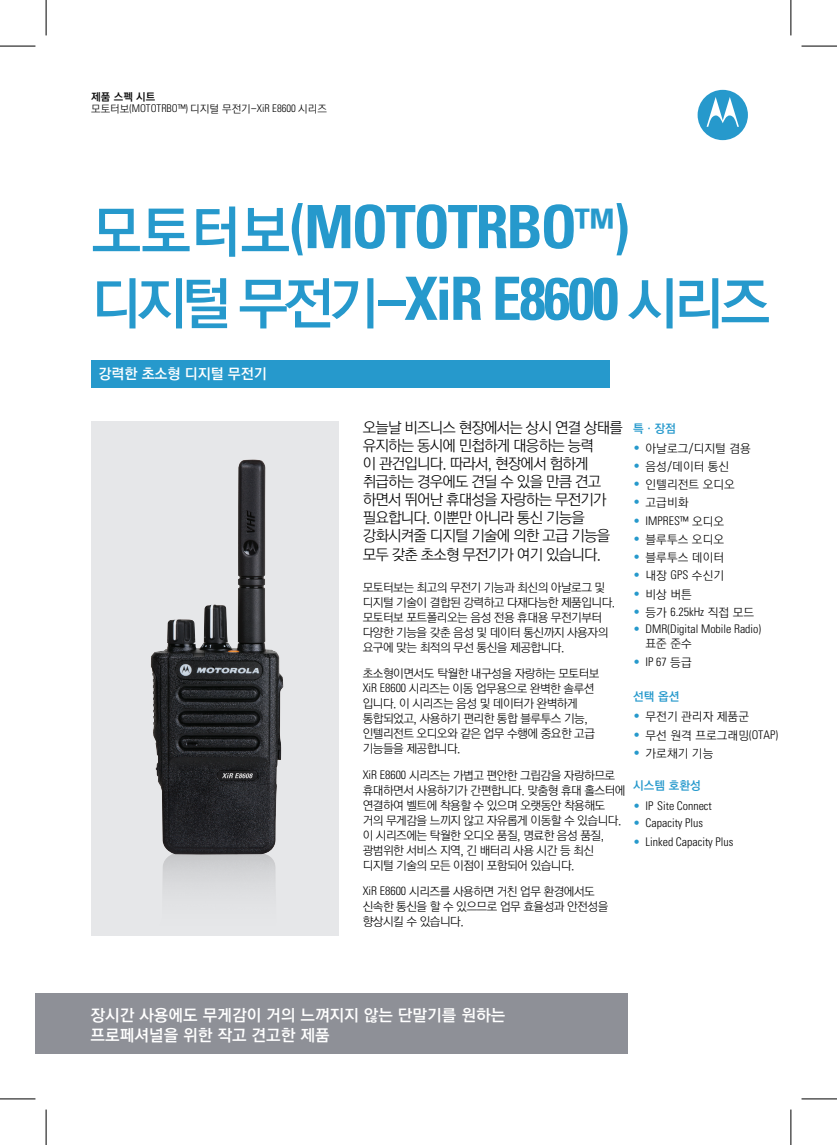
<style>
.page{position:relative;width:837px;height:1145px;background:#fff}
.page>*{position:absolute;margin:0;border:0;box-sizing:border-box;transform-origin:0 0}
.t1{font:700 condensed 59.75px "Univers";letter-spacing:-.04em;color:#2699cc}
.t2{font:56.25px "YDVYGO Std 54";letter-spacing:-.1em;color:#2699cc}
.t3{font:16.25px/19.5px "YDVYGO Std 54";color:#fff}
.t4{font:15px/18px "YDVYGO Std 52";letter-spacing:-.055em;color:#030303}
.t5{font:14.5px "YDVYGO Std 54";letter-spacing:-.005em;color:#fff}
.t6{font:11.88px/15px "YDVYGO Std 52";letter-spacing:-.045em;color:#030303}
.t7{font:300 condensed 11.88px "Univers";color:#030303}
.t8{font:11.88px "YDVYGO Std 52";color:#030303}
.t9{font:11.88px "YDVYGO Std 54";color:#2699cc}
.t10{font:300 condensed 10.62px "Univers";color:#030303}
.t11{font:10.62px "YDVYGO Std 54";color:#030303}
.s1{font-family:"YDVYGO Std 52";font-weight:400;font-stretch:normal}
.s2{font-family:"YDVYGO Std 54";font-weight:400;font-stretch:normal;font-size:56.25px}
.s3{font-size:46.25px}
.s4{font-family:"Univers";font-weight:700;font-stretch:condensed;font-size:59.75px}
.s5{font-family:"Univers";font-weight:300;font-stretch:condensed}
.s6{font-family:"Univers";font-weight:300;font-stretch:condensed;color:#2699cc}
.s7{color:#2699cc}
</style>
<div class="page">
<div style="left:91px;top:421px;width:247px;height:515px;background:#e6e7e9"></div>
<img style="left:151px;top:459px;width:132px;height:395px">
<div style="left:697px;top:90px;width:50px;height:50px;background:#2699cc;border-radius:50%"></div>
<svg style="left:706px;top:97px;width:32px;height:30px"></svg>
<div style="left:91px;top:360px;width:518px;height:27px;background:#2699cc"></div>
<div style="left:35px;top:993px;width:592px;height:61px;background:#8e9097"></div>
<hr style="left:0;top:46px;width:35px;height:1px;background:#000">
<hr style="left:801px;top:46px;width:35px;height:1px;background:#000">
<hr style="left:0;top:1098px;width:35px;height:1px;background:#000">
<hr style="left:801px;top:1098px;width:35px;height:1px;background:#000">
<hr style="left:46px;top:0;width:1px;height:35px;background:#000">
<hr style="left:46px;top:1109px;width:1px;height:35px;background:#000">
<hr style="left:790px;top:0;width:1px;height:35px;background:#000">
<hr style="left:790px;top:1109px;width:1px;height:35px;background:#000">
<p class="t11" style="left:91px;top:91px;width:66px">제품 스펙 시트</p>
<p class="t10" style="left:91px;top:102px;width:237px"><span class="s1">모토터보</span>(MOTOTRBO™) <span class="s1">디지털 무전기-</span>XiR E8600 <span class="s1">시리즈</span></p>
<h1 class="t1" style="left:91px;top:190px;width:539px"><span class="s2">모토터보</span>(MOTOTRBO<span class="s3">™</span>)</h1>
<h2 class="t2" style="left:91px;top:275px;width:680px">디지털 무전기-<span class="s4">XiR E8600</span> 시리즈</h2>
<p class="t5" style="left:98px;top:366px;width:170px">강력한 초소형 디지털 무전기</p>
<p class="t4" style="left:362px;top:419px;width:262px">오늘날 비즈니스 현장에서는 상시 연결 상태를 유지하는 동시에 민첩하게 대응하는 능력<br>이 관건입니다. 따라서, 현장에서 험하게 취급하는 경우에도 견딜 수 있을 만큼 견고 하면서 뛰어난 휴대성을 자랑하는 무전기가 필요합니다. 이뿐만 아니라 통신 기능을 강화시켜줄 디지털 기술에 의한 고급 기능을</p>
<p class="t4" style="left:362px;top:546px;width:240px">모두 갖춘 초소형 무전기가 여기 있습니다.</p>
<p class="t6" style="left:362px;top:580px;width:254px">모토터보는 최고의 무전기 기능과 최신의 아날로그 및 디지털 기술이 결합된 강력하고 다재다능한 제품입니다. 모토터보 포트폴리오는 음성 전용 휴대용 무전기부터 다양한 기능을 갖춘 음성 및 데이터 통신까지 사용자의 요구에 맞는 최적의 무선 통신을 제공합니다.</p>
<p class="t6" style="left:362px;top:666px;width:238px">초소형이면서도 탁월한 내구성을 자랑하는 모토터보<br><span class="s5">XiR E8600</span> 시리즈는 이동 업무용으로 완벽한 솔루션 입니다. 이 시리즈는 음성 및 데이터가 완벽하게 통합되었고, 사용하기 편리한 통합 블루투스 기능, 인텔리전트 오디오와 같은 업무 수행에 중요한 고급 기능들을 제공합니다.</p>
<p class="t6" style="left:362px;top:768px;width:264px"><span class="s5">XiR E8600</span> 시리즈는 가볍고 편안한 그립감을 자랑하므로 휴대하면서 사용하기가 간편합니다. 맞춤형 휴대 홀스터에 연결하여 벨트에 착용할 수 있으며 오랫동안 착용해도 거의 무게감을 느끼지 않고 자유롭게 이동할 수 있습니다. 이 시리즈에는 탁월한 오디오 품질, 명료한 음성 품질, 광범위한 서비스 지역, 긴 배터리 사용 시간 등 최신 디지털 기술의 모든 이점이 포함되어 있습니다.</p>
<p class="t6" style="left:362px;top:884px;width:247px"><span class="s5">XiR E8600</span> 시리즈를 사용하면 거친 업무 환경에서도 신속한 통신을 할 수 있으므로 업무 효율성과 안전성을 향상시킬 수 있습니다.</p>
<p class="t9" style="left:633px;top:422px;width:44px">특·장점</p>
<p class="t8" style="left:633px;top:442px;width:119px"><span class="s6">•</span> 아날로그/디지털 겸용</p>
<p class="t6" style="left:633px;top:459px;width:98px"><span class="s6">•</span> 음성/데이터 통신</p>
<p class="t8" style="left:633px;top:479px;width:103px"><span class="s6">•</span> 인텔리전트 오디오</p>
<p class="t6" style="left:633px;top:496px;width:57px"><span class="s6">•</span> 고급비화</p>
<p class="t7" style="left:633px;top:513px;width:92px"><span class="s7">•</span> IMPRES™ <span class="s1">오디오</span></p>
<p class="t6" style="left:633px;top:532px;width:92px"><span class="s6">•</span> 블루투스 오디오</p>
<p class="t6" style="left:633px;top:551px;width:92px"><span class="s6">•</span> 블루투스 데이터</p>
<p class="t6" style="left:633px;top:569px;width:92px"><span class="s6">•</span> 내장 <span class="s5">GPS</span> 수신기</p>
<p class="t6" style="left:633px;top:587px;width:60px"><span class="s6">•</span> 비상 버튼</p>
<p class="t7" style="left:633px;top:604px;width:122px"><span class="s7">•</span> <span class="s1">등가</span> 6.25kHz <span class="s1">직접 모드</span></p>
<p class="t7" style="left:633px;top:621px;width:129px"><span class="s7">•</span> DMR(Digital Mobile Radio)</p>
<p class="t6" style="left:645px;top:637px;width:48px">표준 준수</p>
<p class="t7" style="left:633px;top:654px;width:60px"><span class="s7">•</span> IP 67 <span class="s1">등급</span></p>
<p class="t9" style="left:633px;top:691px;width:48px">선택 옵션</p>
<p class="t8" style="left:633px;top:710px;width:117px"><span class="s6">•</span> 무전기 관리자 제품군</p>
<p class="t8" style="left:633px;top:729px;width:146px"><span class="s6">•</span> 무선 원격 프로그래밍<span class="s5">(OTAP)</span></p>
<p class="t6" style="left:633px;top:746px;width:82px"><span class="s6">•</span> 가로채기 기능</p>
<p class="t9" style="left:633px;top:779px;width:69px">시스템 호환성</p>
<p class="t7" style="left:633px;top:798px;width:80px"><span class="s7">•</span> IP Site Connect</p>
<p class="t7" style="left:633px;top:816px;width:71px"><span class="s7">•</span> Capacity Plus</p>
<p class="t7" style="left:633px;top:834px;width:102px"><span class="s7">•</span> Linked Capacity Plus</p>
<h3 class="t3" style="left:90px;top:1006px;width:416px">장시간 사용에도 무게감이 거의 느껴지지 않는 단말기를 원하는 프로페셔널을 위한 작고 견고한 제품</h3>
</div>
